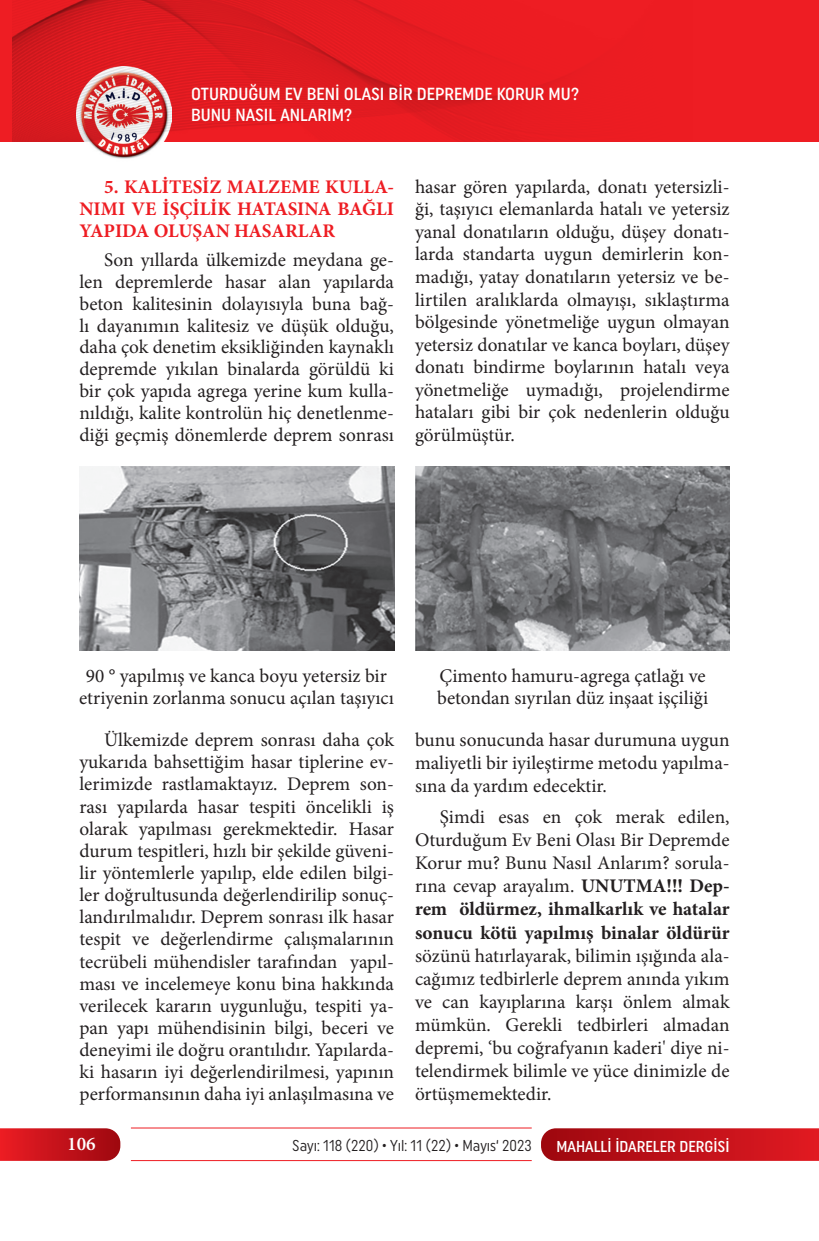
<style>
.page{position:relative;width:819px;height:1241px;background:#fff}
.page>*{position:absolute;margin:0;border:0;box-sizing:border-box;transform-origin:0 0}
.t1{font:19.25px/22.1px "Minion Pro";color:#231f20;text-align:justify}
.t2{font:700 19.25px/21.9px "Minion Pro";color:#ee1d23;text-align:justify}
.t3{font:600 19.25px "Minion Pro";color:#fff}
.t4{font:500 17.5px/21px "Uniform Condensed";color:#fff}
.t5{font:15.75px "Uniform Condensed";color:#231f20;scale:.95 1}
.t6{font:500 15.75px "Uniform Condensed";color:#fff}
.s1{font-weight:700}
</style>
<div class="page">
<svg style="left:541px;top:1128px;width:278px;height:32px;background:#c0151d"></svg>
<svg style="left:0;top:1128px;width:120px;height:32px;background:#c61920"></svg>
<hr style="left:131px;top:1127px;width:400px;height:1px;background:#ee1d23">
<hr style="left:131px;top:1159px;width:400px;height:1px;background:#ee1d23">
<div style="left:0;top:0;width:819px;height:141px;background:#ee1d23"></div>
<img style="left:76px;top:141px;width:96px;height:18px">
<img style="left:13px;top:0;width:550px;height:141px">
<img style="left:79px;top:466px;width:315px;height:184px">
<img style="left:415px;top:466px;width:314px;height:184px">
<p class="t4" style="left:191px;top:83px;width:389px">OTURDUĞUM EV BENİ OLASI BİR DEPREMDE KORUR MU?<br>BUNU NASIL ANLARIM?</p>
<p class="t2" style="left:79px;top:175px;width:316px;text-indent:25px">5. KALİTESİZ MALZEME KULLA-NIMI VE İŞÇİLİK HATASINA BAĞLI YAPIDA OLUŞAN HASARLAR</p>
<p class="t1" style="left:79px;top:249px;width:316px;text-indent:25px">Son yıllarda ülkemizde meydana ge&shy;len depremlerde hasar alan yapılarda beton kalitesinin dolayısıyla buna bağ&shy;lı dayanımın kalitesiz ve düşük olduğu, daha çok denetim eksikliğinden kaynaklı depremde yıkılan binalarda görüldü ki bir çok yapıda agrega yerine kum kulla&shy;nıldığı, kalite kontrolün hiç denetlenme&shy;diği geçmiş dönemlerde deprem sonrası</p>
<p class="t1" style="left:415px;top:175px;width:316px;line-height:22.6px">hasar gören yapılarda, donatı yetersizli&shy;ği, taşıyıcı elemanlarda hatalı ve yetersiz yanal donatıların olduğu, düşey donatı&shy;larda standarta uygun demirlerin kon&shy;madığı, yatay donatıların yetersiz ve be&shy;lirtilen aralıklarda olmayışı, sıklaştırma bölgesinde yönetmeliğe uygun olmayan yetersiz donatılar ve kanca boyları, düşey donatı bindirme boylarının hatalı veya yönetmeliğe uymadığı, projelendirme hataları gibi bir çok nedenlerin olduğu görülmüştür.</p>
<p class="t1" style="left:79px;top:664px;width:316px;text-align:center">90 ° yapılmış ve kanca boyu yetersiz bir etriyenin zorlanma sonucu açılan taşıyıcı</p>
<p class="t1" style="left:437px;top:664px;width:272px">Çimento hamuru-agrega çatlağı ve betondan sıyrılan düz inşaat işçiliği</p>
<p class="t1" style="left:79px;top:729px;width:316px;text-indent:25px">Ülkemizde deprem sonrası daha çok yukarıda bahsettiğim hasar tiplerine ev&shy;lerimizde rastlamaktayız. Deprem son&shy;rası yapılarda hasar tespiti öncelikli iş olarak yapılması gerekmektedir. Hasar durum tespitleri, hızlı bir şekilde güveni&shy;lir yöntemlerle yapılıp, elde edilen bilgi&shy;ler doğrultusunda değerlendirilip sonuç&shy;landırılmalıdır. Deprem sonrası ilk hasar tespit ve değerlendirme çalışmalarının tecrübeli mühendisler tarafından yapıl&shy;ması ve incelemeye konu bina hakkında verilecek kararın uygunluğu, tespiti ya&shy;pan yapı mühendisinin bilgi, beceri ve deneyimi ile doğru orantılıdır. Yapılarda&shy;ki hasarın iyi değerlendirilmesi, yapının performansının daha iyi anlaşılmasına ve</p>
<p class="t1" style="left:415px;top:728px;width:316px;line-height:23.1px">bunu sonucunda hasar durumuna uygun maliyetli bir iyileştirme metodu yapılma&shy;sına da yardım edecektir.</p>
<p class="t1" style="left:415px;top:805px;width:316px;line-height:23.1px;text-indent:25px">Şimdi esas en çok merak edilen, Oturduğum Ev Beni Olası Bir Depremde Korur mu? Bunu Nasıl Anlarım? sorula&shy;rına cevap arayalım. <span class="s1">UNUTMA!!! Dep&shy;rem öldürmez, ihmalkarlık ve hatalar sonucu kötü yapılmış binalar öldürür</span></p>
<p class="t1" style="left:415px;top:943px;width:316px;line-height:23.1px">sözünü hatırlayarak, bilimin ışığında ala&shy;cağımız tedbirlerle deprem anında yıkım ve can kayıplarına karşı önlem almak mümkün. Gerekli tedbirleri almadan depremi, ‘bu coğrafyanın kaderi' diye ni&shy;telendirmek bilimle ve yüce dinimizle de örtüşmemektedir.</p>
<p class="t3" style="left:67px;top:1130px;width:30px">106</p>
<p class="t5" style="left:292px;top:1136px;width:253px">Sayı: 118 (220) • Yıl: 11 (22) • Mayıs‘ 2023</p>
<p class="t6" style="left:556px;top:1136px;width:175px">MAHALLİ İDARELER DERGİSİ</p>
</div>
